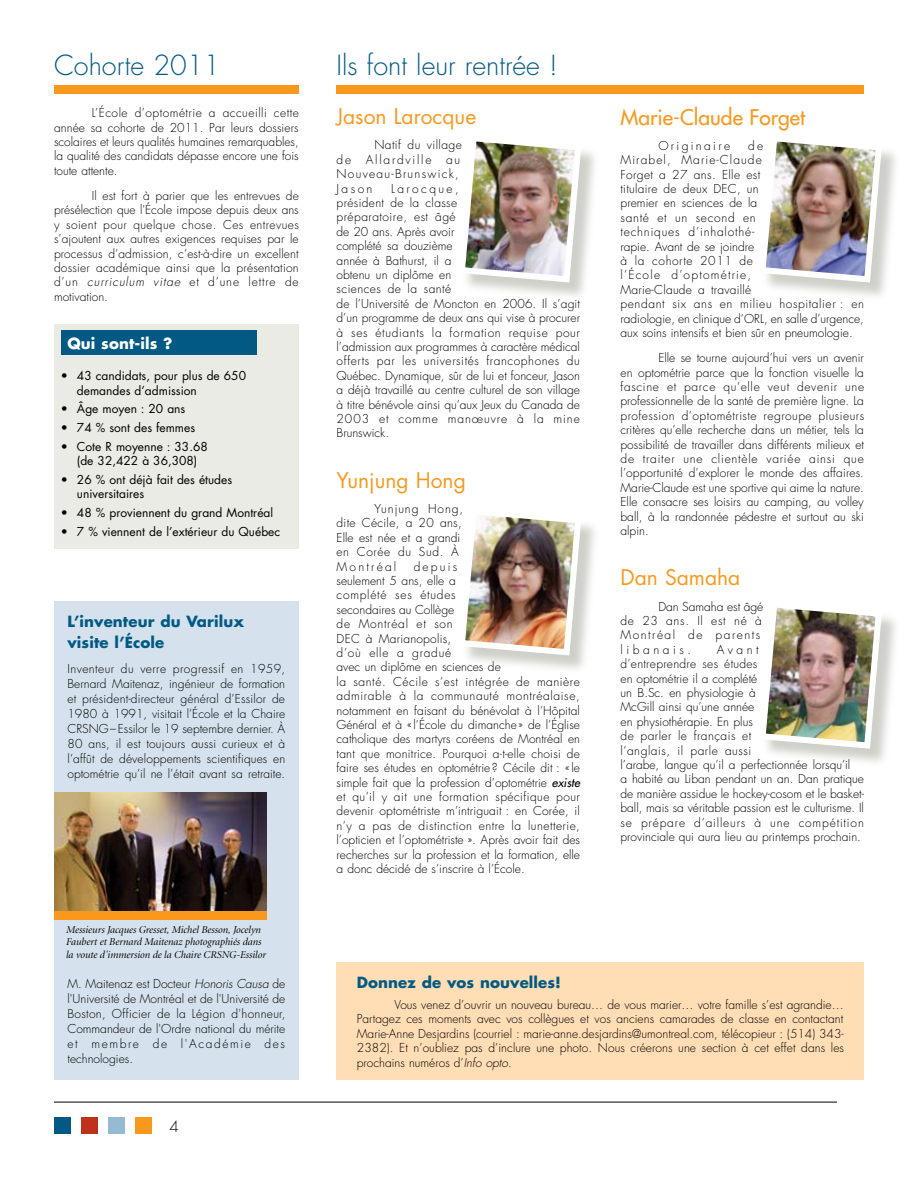
<style>
.page{position:relative;width:918px;height:1188px;background:#fff}
.page>*{position:absolute;margin:0;border:0;box-sizing:border-box;transform-origin:0 0}
.t1{font:300 27px "Futura";color:#025a84}
.t2{font:21px "Futura";color:#f8991d}
.t3{font:21px "Futura";color:#f8991d}
.t4{font:700 15px/21px "Futura";letter-spacing:.005em;color:#025a84}
.t5{font:700 15px "Futura";letter-spacing:.005em;color:#fff}
.t6{font:300 15px "Futura";color:#000}
.t7{font:300 12px/14.4px "Futura";color:#000;text-align:justify}
.t8{font:300 12px/14.4px "Futura";letter-spacing:.025em;color:#000}
.t9{font:12px/14.4px "Futura";color:#000}
.t10{font:300 12px/14.4px "Futura";letter-spacing:.125em;color:#000}
.t11{font:300 12px/14.4px "Futura";letter-spacing:.105em;color:#000}
.t12{font:300 12px "Futura";letter-spacing:.195em;color:#000}
.t13{font:italic 10.5px/12.6px "Minion Display";color:#000}
.s1{font-style:italic}
.s2{font-weight:400;font-style:italic}
</style>
<div class="page">
<div style="left:108px;top:1118px;width:16px;height:16px;background:#97bad3"></div>
<div style="left:81px;top:1118px;width:16px;height:16px;background:#bf311a"></div>
<div style="left:54px;top:1118px;width:16px;height:16px;background:#025a84"></div>
<div style="left:135px;top:1118px;width:16px;height:16px;background:#f8991d"></div>
<hr style="left:54px;top:1102px;width:783px;height:1px;background:#000">
<div style="left:54px;top:324px;width:245px;height:224px;background:#ebebe5"></div>
<div style="left:61px;top:331px;width:196px;height:24px;background:#025a84"></div>
<div style="left:460px;top:136px;width:141px;height:166px;background:#5f604b;opacity:.3"></div>
<img style="left:460px;top:136px;width:125px;height:150px">
<div style="left:761px;top:136px;width:140px;height:166px;background:#5f604b;opacity:.3"></div>
<img style="left:761px;top:136px;width:124px;height:150px">
<div style="left:761px;top:603px;width:140px;height:165px;background:#5f604b;opacity:.3"></div>
<img style="left:761px;top:603px;width:124px;height:149px">
<div style="left:460px;top:509px;width:141px;height:166px;background:#5f604b;opacity:.3"></div>
<img style="left:460px;top:509px;width:125px;height:150px">
<div style="left:337px;top:962px;width:527px;height:118px;background:#ffddb5"></div>
<div style="left:54px;top:601px;width:245px;height:479px;background:#d5e2ed"></div>
<div style="left:55px;top:85px;width:244px;height:8px;background:#f8991d"></div>
<div style="left:337px;top:85px;width:527px;height:8px;background:#f8991d"></div>
<img style="left:54px;top:792px;width:212px;height:119px">
<div style="left:54px;top:911px;width:212px;height:8px;background:#f8991d"></div>
<h1 class="t1" style="left:54px;top:48px;width:168px">Cohorte 2011</h1>
<p class="t7" style="left:54px;top:106px;width:246px;text-indent:38px">L’École d’optométrie a accueilli cette année sa cohorte de 2011. Par leurs dossiers scolaires et leurs qualités humaines remarquables, la qualité des candidats dépasse encore une fois toute attente.</p>
<p class="t7" style="left:54px;top:189px;width:246px;text-indent:38px">Il est fort à parier que les entrevues de présélection que l'École impose depuis deux ans y soient pour quelque chose. Ces entrevues s’ajoutent aux autres exigences requises par le processus d’admission, c’est-à-dire un excellent dossier académique ainsi que la présentation d’un <span class="s1">curriculum vitae</span> et d’une lettre de motivation.</p>
<p class="t5" style="left:68px;top:333px;width:106px">Qui sont-ils ?</p>
<p class="t9" style="left:77px;top:369px;width:171px;text-indent:-16px">• 43 candidats, pour plus de 650 demandes d’admission</p>
<p class="t9" style="left:61px;top:402px;width:126px">• Âge moyen : 20 ans</p>
<p class="t9" style="left:61px;top:421px;width:136px">• 74 % sont des femmes</p>
<p class="t9" style="left:61px;top:439px;width:149px;text-align:center">• Cote R moyenne : 33.68 (de 32,422 à 36,308)</p>
<p class="t9" style="left:77px;top:472px;width:157px;text-indent:-16px">• 26 % ont déjà fait des études universitaires</p>
<p class="t9" style="left:61px;top:505px;width:214px">• 48 % proviennent du grand Montréal</p>
<p class="t9" style="left:61px;top:524px;width:221px">• 7 % viennent de l’extérieur du Québec</p>
<p class="t4" style="left:68px;top:610px;width:178px">L’inventeur du Varilux visite l’École</p>
<p class="t7" style="left:68px;top:662px;width:219px;line-height:15px">Inventeur du verre progressif en 1959, Bernard Maitenaz, ingénieur de formation et président-directeur général d’Essilor de 1980 à 1991, visitait l’École et la Chaire CRSNG–Essilor le 19 septembre dernier. À 80 ans, il est toujours aussi curieux et à l’affût de développements scientifiques en optométrie qu’il ne l’était avant sa retraite.</p>
<p class="t13" style="left:66px;top:923px;width:201px">Messieurs Jacques Gresset, Michel Besson, Jocelyn<br>Faubert et Bernard Maitenaz photographiés dans la voute d'immersion de la Chaire CRSNG-Essilor</p>
<p class="t7" style="left:68px;top:977px;width:219px;line-height:15px">M. Maitenaz est Docteur <span class="s1">Honoris Causa</span> de l'Université de Montréal et de l'Université de Boston, Officier de la Légion d'honneur, Commandeur de l'Ordre national du mérite et membre de l'Académie des technologies.</p>
<p class="t6" style="left:169px;top:1117px;width:11px">4</p>
<h1 class="t1" style="left:337px;top:48px;width:223px">Ils font leur rentrée !</h1>
<h2 class="t2" style="left:337px;top:103px;width:141px">Jason Larocque</h2>
<p class="t11" style="left:337px;top:138px;width:127px;text-indent:38px">Natif du village de Allardville au<br>Nouveau-Brunswick,<br>Jason</p>
<p class="t7" style="left:337px;top:181px;width:245px;text-align:left;text-indent:54px">Larocque,<br>président de la classe<br>préparatoire, est âgé<br>de 20 ans. Après avoir<br>complété sa douzième<br>année à Bathurst, il a<br>obtenu un diplôme en<br>sciences de la santé<br>de l’Université de Moncton en 2006. Il s’agit d’un programme de deux ans qui vise à procurer à ses étudiants la formation requise pour l’admission aux programmes à caractère médical offerts par les universités francophones du<br>Québec. Dynamique, sûr de lui et fonceur, Jason a déjà travaillé au centre culturel de son village à titre bénévole ainsi qu’aux Jeux du Canada de<br>2003 et comme manœuvre à la mine<br>Brunswick.</p>
<h2 class="t2" style="left:337px;top:467px;width:131px">Yunjung Hong</h2>
<p class="t8" style="left:337px;top:502px;width:128px;text-indent:38px">Yunjung Hong, dite Cécile, a 20 ans,<br>Elle est née et a grandi en Corée du Sud. À<br>Montréal</p>
<p class="t7" style="left:337px;top:559px;width:245px;text-align:left;text-indent:77px">depuis<br>seulement 5 ans, elle a<br>complété ses études<br>secondaires au Collège<br>de Montréal et son<br>DEC à Marianopolis,<br>d’où elle a gradué<br>avec un diplôme en sciences de<br>la santé. Cécile s’est intégrée de manière admirable à la communauté montréalaise, notamment en faisant du bénévolat à l’Hôpital Général et à «l’École du dimanche» de l’Église catholique des martyrs coréens de Montréal en tant que monitrice. Pourquoi a‑t‑elle choisi de faire ses études en optométrie? Cécile dit : «le simple fait que la profession d’optométrie <span class="s2">existe </span>et qu’il y ait une formation spécifique pour devenir optométriste m’intriguait : en Corée, il n’y a pas de distinction entre la lunetterie, l’opticien et l’optométriste ». Après avoir fait des recherches sur la profession et la formation, elle a donc décidé de s’inscrire à l’École.</p>
<h2 class="t3" style="left:621px;top:104px;width:186px">Marie-Claude Forget</h2>
<p class="t12" style="left:658px;top:138px;width:73px">Originaire</p>
<p class="t8" style="left:621px;top:139px;width:245px;text-indent:128px">de<br>Mirabel, Marie-Claude<br>Forget a 27 ans. Elle est<br>titulaire de deux DEC, un<br>premier en sciences de la<br>santé et un second en<br>techniques d’inhalothé-<br>rapie. Avant de se joindre<br>à la cohorte 2011 de<br>l’École d’optométrie,<br>Marie-Claude a travaillé<br>pendant six ans en milieu hospitalier : en radiologie, en clinique d’ORL, en salle d’urgence, aux soins intensifs et bien sûr en pneumologie.</p>
<p class="t7" style="left:621px;top:351px;width:245px;text-indent:38px">Elle se tourne aujourd’hui vers un avenir en optométrie parce que la fonction visuelle la fascine et parce qu’elle veut devenir une professionnelle de la santé de première ligne. La profession d’optométriste regroupe plusieurs critères qu’elle recherche dans un métier, tels la possibilité de travailler dans différents milieux et de traiter une clientèle variée ainsi que l’opportunité d’explorer le monde des affaires.<br>Marie-Claude est une sportive qui aime la nature.<br>Elle consacre ses loisirs au camping, au volley ball, à la randonnée pédestre et surtout au ski alpin.</p>
<h2 class="t2" style="left:621px;top:564px;width:121px">Dan Samaha</h2>
<p class="t10" style="left:621px;top:599px;width:144px;text-indent:38px">Dan Samaha est âgé de 23 ans. Il est né à<br>Montréal de parents libanais.</p>
<p class="t7" style="left:621px;top:643px;width:245px;text-align:left;text-indent:96px">Avant<br>d’entreprendre ses études<br>en optométrie il a complété<br>un B.Sc. en physiologie à<br>McGill ainsi qu’une année<br>en physiothérapie. En plus<br>de parler le français et<br>l’anglais, il parle aussi<br>l’arabe, langue qu’il a perfectionnée lorsqu’il<br>a habité au Liban pendant un an. Dan pratique de manière assidue le hockey-cosom et le basket&shy;ball, mais sa véritable passion est le culturisme. Il se prépare d’ailleurs à une compétition provinciale qui aura lieu au printemps prochain.</p>
<p class="t4" style="left:357px;top:971px;width:206px">Donnez de vos nouvelles!</p>
<p class="t7" style="left:357px;top:998px;width:489px;text-indent:38px">Vous venez d’ouvrir un nouveau bureau… de vous marier… votre famille s’est agrandie… Partagez ces moments avec vos collègues et vos anciens camarades de classe en contactant Marie-Anne Desjardins (courriel : marie-anne.desjardins@umontreal.com, télécopieur : (514) 343- 2382). Et n’oubliez pas d’inclure une photo. Nous créerons une section à cet effet dans les prochains numéros d’<span class="s1">Info opto</span>.</p>
</div>
